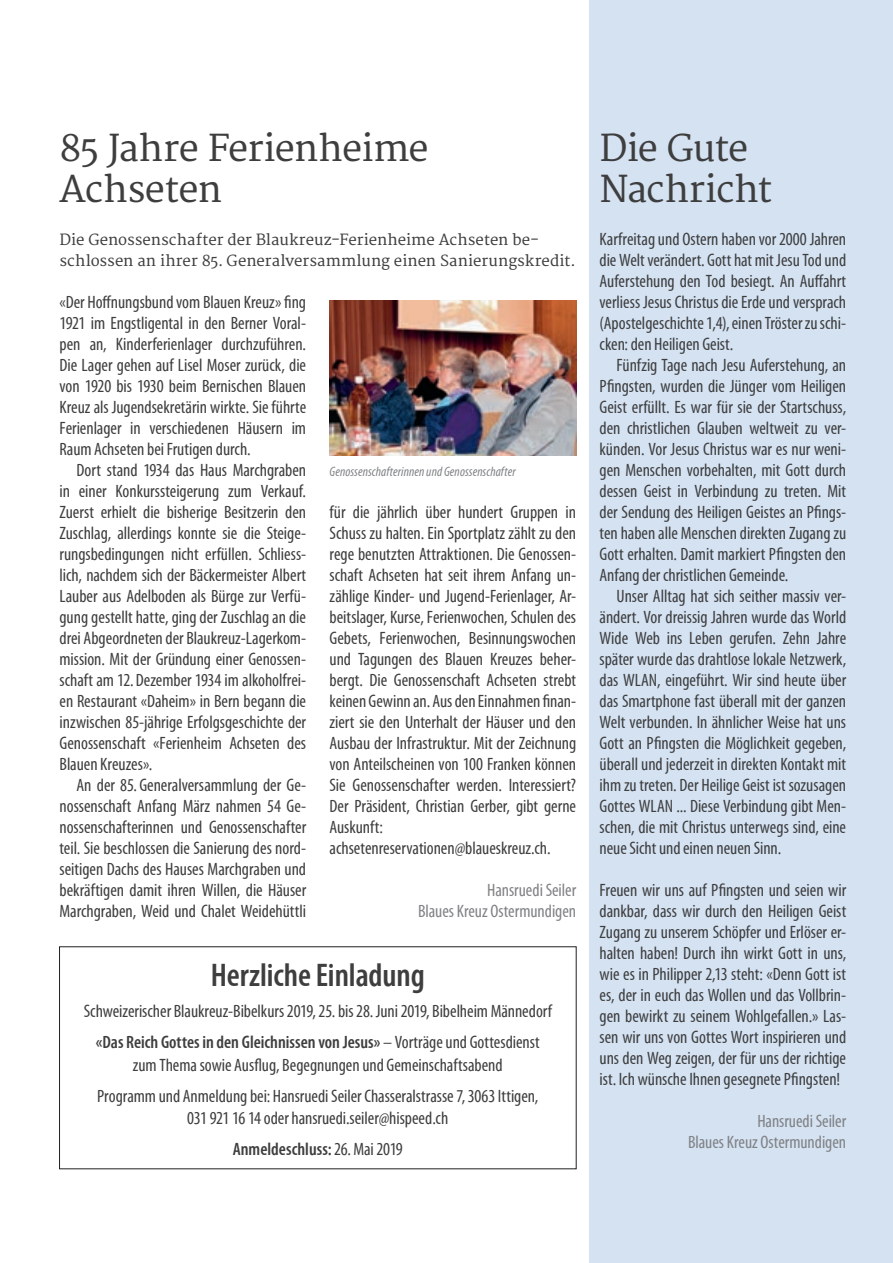
<style>
.page{position:relative;width:893px;height:1263px;background:#fff}
.page>*{position:absolute;margin:0;border:0;box-sizing:border-box;transform-origin:0 0}
.t1{font:36px/40.5px "Merriweather";letter-spacing:-.025em;color:#3e3e3f}
.t2{font:600 condensed 33px "Myriad Pro";color:#3e3e3f}
.t3{font:condensed 18px/21px "Myriad Pro";letter-spacing:-.005em;color:#3e3e3f;text-align:justify}
.t4{font:condensed 18px/21px "Myriad Pro";color:#808285;text-align:right}
.t5{font:15px/21px "Merriweather";color:#3e3e3f}
.t6{font:italic condensed 13.5px "Myriad Pro";letter-spacing:.005em;color:#808285}
.s1{font-weight:600}
</style>
<div class="page">
<div style="left:589px;top:0;width:304px;height:1263px;background:#d4e2f2"></div>
<img style="left:330px;top:301px;width:246px;height:154px">
<h1 class="t1" style="left:60px;top:130px;width:371px">85 Jahre Ferienheime<br>Achseten</h1>
<p class="t5" style="left:60px;top:230px;width:517px">Die Genossenschafter der Blaukreuz-Ferienheime Achseten be&shy;schlossen an ihrer 85. Generalversammlung einen Sanierungskredit.</p>
<p class="t3" style="left:60px;top:292px;width:248px">«Der Hoffnungsbund vom Blauen Kreuz» fing 1921 im Engstligental in den Berner Voral&shy;pen an, Kinderferienlager durchzuführen.<br>Die Lager gehen auf Lisel Moser zurück, die von 1920 bis 1930 beim Bernischen Blauen Kreuz als Jugendsekretärin wirkte. Sie führte Ferienlager in verschiedenen Häusern im Raum Achseten bei Frutigen durch.</p>
<p class="t3" style="left:60px;top:460px;width:248px;text-indent:17px">Dort stand 1934 das Haus Marchgraben in einer Konkurssteigerung zum Verkauf.<br>Zuerst erhielt die bisherige Besitzerin den Zuschlag, allerdings konnte sie die Steige&shy;rungsbedingungen nicht erfüllen. Schliess&shy;lich, nachdem sich der Bäckermeister Albert Lauber aus Adelboden als Bürge zur Verfü&shy;gung gestellt hatte, ging der Zuschlag an die drei Abgeordneten der Blaukreuz-Lagerkom&shy;mission. Mit der Gründung einer Genossen&shy;schaft am 12. Dezember 1934 im alkoholfrei&shy;en Restaurant «Daheim» in Bern begann die inzwischen 85-jährige Erfolgsgeschichte der Genossenschaft «Ferienheim Achseten des Blauen Kreuzes».</p>
<p class="t3" style="left:60px;top:775px;width:248px;text-indent:17px">An der 85. Generalversammlung der Ge&shy;nossenschaft Anfang März nahmen 54 Ge&shy;nossenschafterinnen und Genossenschafter teil. Sie beschlossen die Sanierung des nord&shy;seitigen Dachs des Hauses Marchgraben und bekräftigen damit ihren Willen, die Häuser Marchgraben, Weid und Chalet Weide hüttli</p>
<p class="t6" style="left:330px;top:464px;width:188px">Genossenschafterinnen und Genossenschafter</p>
<p class="t3" style="left:330px;top:502px;width:248px;text-align:left">für die jährlich über hundert Gruppen in Schuss zu halten. Ein Sportplatz zählt zu den rege benutzten Attraktionen. Die Genossen&shy;schaft Achseten hat seit ihrem Anfang un&shy;zählige Kinder- und Jugend-Ferienlager, Ar&shy;beitslager, Kurse, Ferienwochen, Schulen des Gebets, Ferienwochen, Besinnungswochen und Tagungen des Blauen Kreuzes beher&shy;bergt. Die Genossenschaft Achseten strebt keinen Gewinn an. Aus den Einnahmen finan&shy;ziert sie den Unterhalt der Häuser und den Ausbau der Infrastruktur. Mit der Zeichnung von Anteilscheinen von 100 Franken können Sie Genossenschafter werden. Interessiert?<br>Der Präsident, Christian Gerber, gibt gerne Auskunft: achsetenreservationen@blaueskreuz.ch.</p>
<p class="t4" style="left:418px;top:880px;width:160px">Hansruedi Seiler<br>Blaues Kreuz Ostermundigen</p>
<h2 class="t2" style="left:211px;top:957px;width:216px">Herzliche Einladung</h2>
<p class="t3" style="left:84px;top:996px;width:470px;line-height:31px;text-align:center">Schweizerischer Blaukreuz-Bibelkurs 2019, 25. bis 28.Juni 2019, Bibelheim Männedorf <span class="s1">«Das Reich Gottes in den Gleichnissen von Jesus»</span> – Vorträge und Gottesdienst</p>
<p class="t3" style="left:97px;top:1050px;width:443px;line-height:31px;text-align:center">zum Thema sowie Ausflug, Begegnungen und Gemeinschaftsabend<br>Programm und Anmeldung bei: Hansruedi Seiler Chasseralstrasse 7, 3063 Ittigen,</p>
<p class="t3" style="left:187px;top:1103px;width:262px;line-height:31px;text-align:center">031 921 16 14 oder hansruedi.seiler@hispeed.ch<br><span class="s1">Anmeldeschluss:</span> 26.Mai 2019</p>
<h1 class="t1" style="left:600px;top:130px;width:174px">Die Gute<br>Nachricht</h1>
<p class="t3" style="left:600px;top:229px;width:248px">Karfreitag und Ostern haben vor 2000 Jahren die Welt verändert. Gott hat mit Jesu Tod und Auferstehung den Tod besiegt. An Auffahrt verliess Jesus Christus die Erde und versprach (Apostelgeschichte 1,4), einen Tröster zu schi&shy;cken: den Heiligen Geist.</p>
<p class="t3" style="left:600px;top:355px;width:248px;text-indent:17px">Fünfzig Tage nach Jesu Auferstehung, an Pfingsten, wurden die Jünger vom Heiligen Geist erfüllt. Es war für sie der Startschuss, den christlichen Glauben weltweit zu ver&shy;künden. Vor Jesus Christus war es nur weni&shy;gen Menschen vorbehalten, mit Gott durch dessen Geist in Verbindung zu treten. Mit der Sendung des Heiligen Geistes an Pfings&shy;ten haben alle Menschen direkten Zugang zu Gott erhalten. Damit markiert Pfingsten den Anfang der christlichen Gemeinde.</p>
<p class="t3" style="left:600px;top:586px;width:248px;text-indent:17px">Unser Alltag hat sich seither massiv ver&shy;ändert. Vor dreissig Jahren wurde das World Wide Web ins Leben gerufen. Zehn Jahre später wurde das drahtlose lokale Netzwerk, das WLAN, eingeführt. Wir sind heute über das Smartphone fast überall mit der ganzen Welt verbunden. In ähnlicher Weise hat uns Gott an Pfingsten die Möglichkeit gegeben, überall und jederzeit in direkten Kontakt mit ihm zu treten. Der Heilige Geist ist sozusagen Gottes WLAN ... Diese Verbindung gibt Men&shy;schen, die mit Christus unterwegs sind, eine neue Sicht und einen neuen Sinn.</p>
<p class="t3" style="left:600px;top:880px;width:248px">Freuen wir uns auf Pfingsten und seien wir dankbar, dass wir durch den Heiligen Geist Zugang zu unserem Schöpfer und Erlöser er&shy;halten haben! Durch ihn wirkt Gott in uns, wie es in Philipper 2,13 steht: «Denn Gott ist es, der in euch das Wollen und das Vollbrin&shy;gen bewirkt zu seinem Wohlgefallen.» Las&shy;sen wir uns von Gottes Wort inspirieren und uns den Weg zeigen, der für uns der richtige ist. Ich wünsche Ihnen gesegnete Pfingsten!</p>
<p class="t4" style="left:688px;top:1111px;width:160px">Hansruedi Seiler<br>Blaues Kreuz Ostermundigen</p>
</div>
